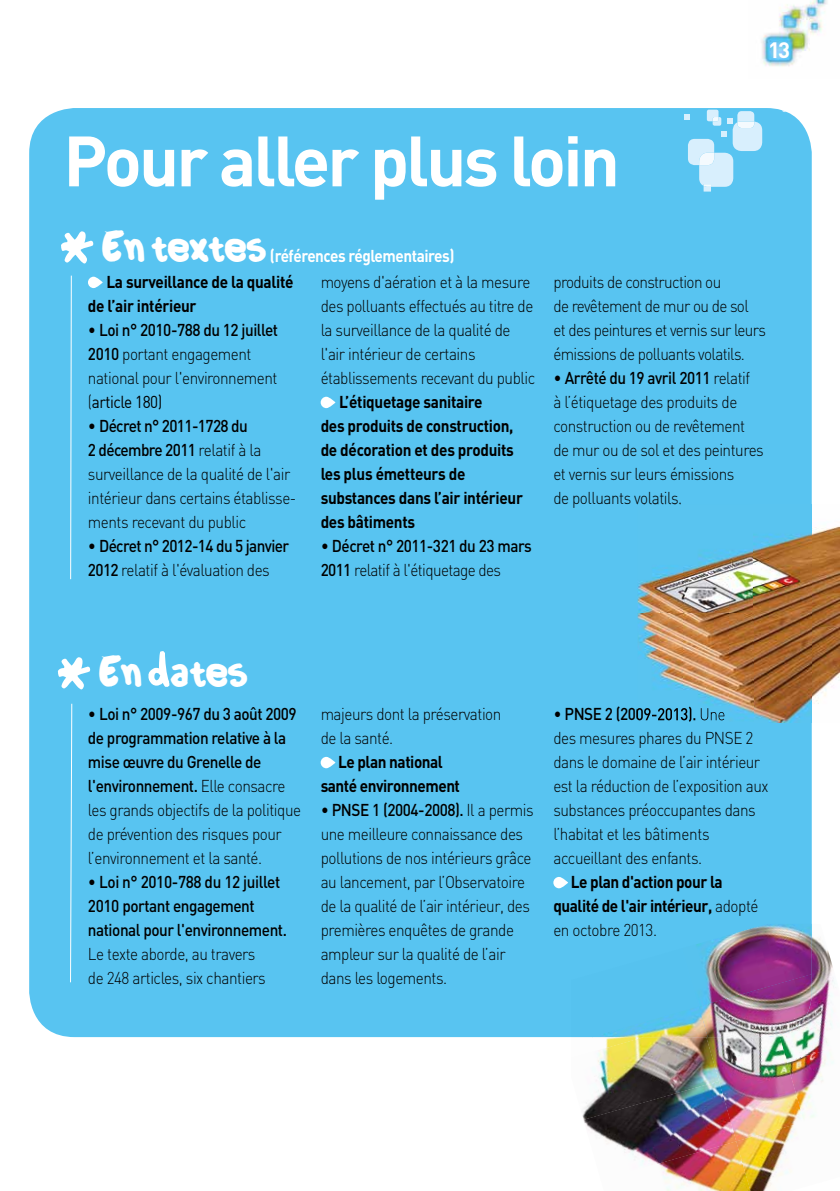
<style>
.page{position:relative;width:840px;height:1191px;background:#fff}
.page>*{position:absolute;margin:0;border:0;box-sizing:border-box;transform-origin:0 0}
.t1{font:700 70px "DIN";letter-spacing:-.04em;color:#fff}
.t2{font:28px "Culia";color:#fff}
.t3{font:700 22px "DIN";color:#fff}
.t4{font:300 17px/24px "DIN";letter-spacing:-.03em;color:#000;scale:.9 1}
.t5{font:700 17px/24px "DIN";letter-spacing:-.02em;color:#000;scale:.9 1}
.t6{font:500 17px/24px "DIN";letter-spacing:-.03em;color:#000;scale:.9 1}
.t7{font:700 17px "DIN";letter-spacing:-.03em;color:#fff;scale:.9 1}
.s1{font-family:"Culia";font-weight:400;font-size:28px}
.s2{font-weight:500}
.s3{font-weight:400}
.s4{font-weight:300}
</style>
<div class="page">
<img style="left:761px;top:0;width:66px;height:67px">
<div style="left:29px;top:108px;width:782px;height:929px;background:#58c4f1;border-radius:45px"></div>
<svg style="left:70px;top:276px;width:2px;height:303px"></svg>
<svg style="left:88px;top:277px;width:15px;height:11px"></svg>
<svg style="left:320px;top:397px;width:15px;height:11px"></svg>
<svg style="left:70px;top:703px;width:2px;height:279px"></svg>
<svg style="left:320px;top:757px;width:15px;height:11px"></svg>
<svg style="left:553px;top:877px;width:15px;height:11px"></svg>
<img style="left:803px;top:924px;width:32px;height:122px">
<img style="left:571px;top:1037px;width:134px;height:80px">
<img style="left:705px;top:1037px;width:98px;height:84px">
<img style="left:583px;top:1080px;width:153px;height:61px">
<img style="left:786px;top:1046px;width:48px;height:75px">
<img style="left:606px;top:1141px;width:129px;height:50px">
<img style="left:735px;top:1121px;width:62px;height:70px">
<img style="left:696px;top:924px;width:115px;height:50px">
<img style="left:603px;top:1017px;width:95px;height:20px">
<img style="left:698px;top:974px;width:113px;height:63px">
<svg style="left:148px;top:651px;width:21px;height:36px"></svg>
<svg style="left:58px;top:657px;width:32px;height:32px"></svg>
<svg style="left:61px;top:231px;width:32px;height:32px"></svg>
<svg style="left:684px;top:110px;width:77px;height:82px"></svg>
<img style="left:637px;top:504px;width:202px;height:218px">
<img style="left:637px;top:504px;width:43px;height:4px">
<img style="left:637px;top:706px;width:58px;height:16px">
<img style="left:700px;top:708px;width:25px;height:12px">
<h1 class="t1" style="left:63px;top:115px;width:557px">Pour aller plus loin</h1>
<p class="t7" style="left:102px;top:245px;width:393px"><sup>E</sup><span class="s1">n textes</span> (références réglementaires)</p>
<p class="t3" style="left:767px;top:35px;width:23px">13</p>
<p class="t5" style="left:88px;top:269px;width:230px;text-indent:18px">La surveillance de la qualité de l’air intérieur</p>
<p class="t4" style="left:88px;top:318px;width:213px">• <span class="s2">Loi n° 2010-788 du 12 juillet<br>2010</span> portant engagement national pour l'environnement (<span class="s3">article 180)</span></p>
<p class="t4" style="left:88px;top:414px;width:233px">• <span class="s2">Décret n° 2011-1728 du<br>2 décembre 2011</span> relatif à la surveillance de la qualité de l'air intérieur dans certains établisse&shy;ments recevant du public</p>
<p class="t6" style="left:88px;top:533px;width:225px"><span class="s4">•</span> Décret n° 2012-14 du 5 janvier<br>2012 <span class="s4">relatif à l'évaluation des</span></p>
<p class="t4" style="left:320px;top:270px;width:240px">moyens d'aération et à la mesure des polluants effectués au titre de la surveillance de la qualité de l'air intérieur de certains établissements recevant du public</p>
<p class="t5" style="left:320px;top:389px;width:226px;text-indent:18px">L’étiquetage sanitaire<br>des produits de construction, de décoration et des produits les plus émetteurs de substances dans l’air intérieur des bâtiments</p>
<p class="t6" style="left:320px;top:533px;width:236px"><span class="s4">•</span> Décret n° 2011-321 du 23 mars<br>2011 <span class="s4">relatif à l'étiquetage des</span></p>
<p class="t4" style="left:553px;top:270px;width:237px">produits de construction ou<br>de revêtement de mur ou de sol<br>et des peintures et vernis sur leurs émissions de polluants volatils.</p>
<p class="t4" style="left:553px;top:366px;width:235px">• <span class="s2">Arrêté du 19 avril 2011</span> relatif<br>à l’étiquetage des produits de construction ou de revêtement de mur ou de sol et des peintures et vernis sur leurs émissions<br>de polluants volatils.</p>
<h2 class="t2" style="left:99px;top:661px;width:150px">En ates</h2>
<p class="t4" style="left:88px;top:702px;width:238px">• <span class="s2">Loi n° 2009-967 du 3 août 2009 de programmation relative à la mise œuvre du Grenelle de l'environnement.</span> Elle consacre les grands objectifs de la politique de prévention des risques pour l’environnement et la santé.</p>
<p class="t6" style="left:88px;top:869px;width:222px"><span class="s4">•</span> Loi n° 2010-788 du 12 juillet<br>2010 portant engagement national pour l'environnement.</p>
<p class="t4" style="left:88px;top:942px;width:199px">Le texte aborde, au travers de 248 articles, six chantiers</p>
<p class="t4" style="left:320px;top:702px;width:202px">majeurs dont la préservation de la santé.</p>
<p class="t5" style="left:320px;top:749px;width:156px;text-align:center">Le plan national santé environnement</p>
<p class="t4" style="left:320px;top:798px;width:238px">• <span class="s2">PNSE 1 (2004-2008).</span> Il a permis une meilleure connaissance des pollutions de nos intérieurs grâce au lancement, par l’Observatoire de la qualité de l’air intérieur, des premières enquêtes de grande ampleur sur la qualité de l’air dans les logements.</p>
<p class="t4" style="left:553px;top:726px;width:240px">des mesures phares du PNSE 2 dans le domaine de l’air intérieur est la réduction de l’exposition aux substances préoccupantes dans l’habitat et les bâtiments accueillant des enfants.</p>
<p class="t5" style="left:553px;top:869px;width:229px;text-indent:17px">Le plan d'action pour la qualité de l'air intérieur, <span class="s4">adopté en octobre 2013.</span></p>
</div>
